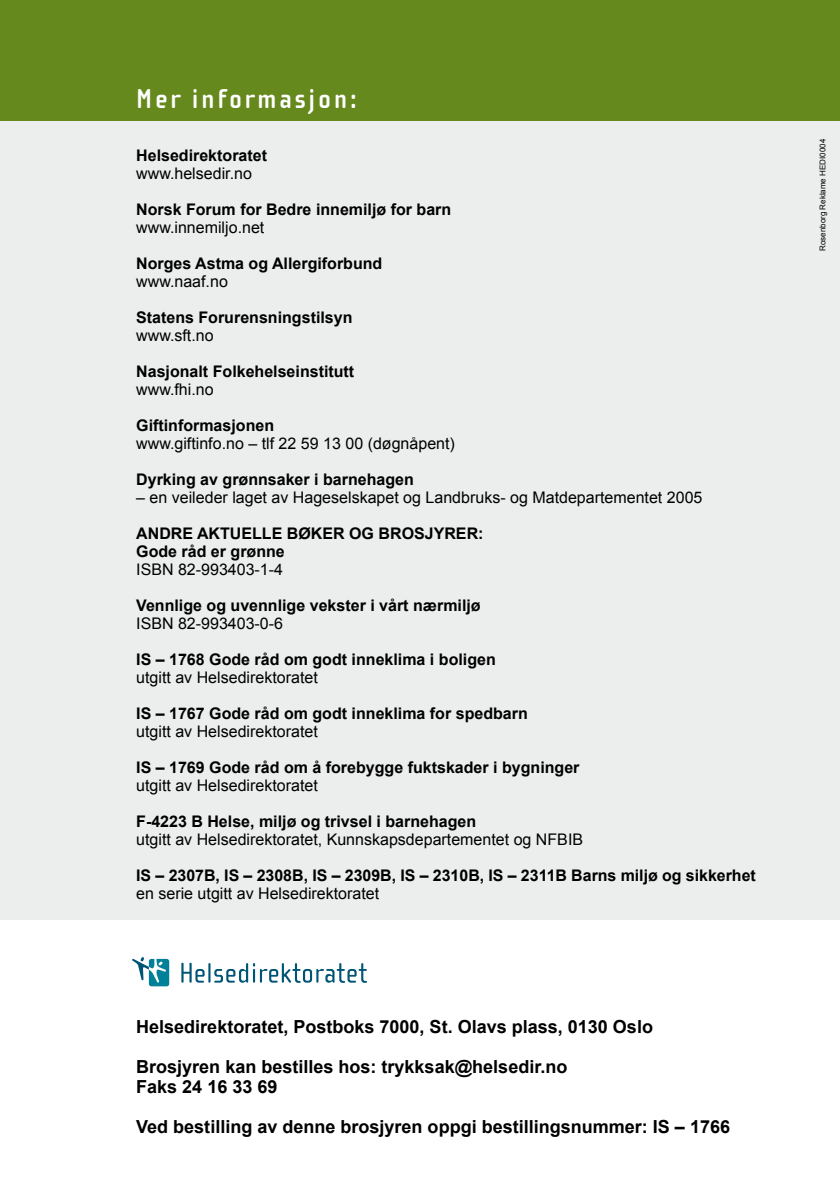
<style>
.page{position:relative;width:840px;height:1191px;background:#fff}
.page>*{position:absolute;margin:0;border:0;box-sizing:border-box;transform-origin:0 0}
.t1{font:700 28px "Cholla Sans";letter-spacing:.1em;color:#fff}
.t2{font:700 18px/20px "Arial";color:#000}
.t3{font:700 16px/18px "Arial";color:#000}
.t4{font:16px "Arial";color:#000}
.t5{font:8px "Arial";color:#000}
</style>
<div class="page">
<div style="left:0;top:113px;width:839px;height:807px;background:#eceded"></div>
<div style="left:0;top:0;width:839px;height:121px;background:#66891e"></div>
<svg style="left:132px;top:957px;width:37px;height:29px"></svg>
<svg style="left:181px;top:962px;width:186px;height:20px"></svg>
<h1 class="t1" style="left:136px;top:84px;width:222px">Mer informasjon:</h1>
<p class="t3" style="left:136px;top:146px;width:132px">Helsedirektoratet</p>
<p class="t4" style="left:136px;top:162px;width:117px">www.helsedir.no</p>
<p class="t3" style="left:136px;top:200px;width:316px">Norsk Forum for Bedre innemiljø for barn</p>
<p class="t4" style="left:136px;top:216px;width:130px">www.innemiljo.net</p>
<p class="t3" style="left:136px;top:254px;width:247px">Norges Astma og Allergiforbund</p>
<p class="t4" style="left:136px;top:270px;width:93px">www.naaf.no</p>
<p class="t3" style="left:136px;top:308px;width:218px">Statens Forurensningstilsyn</p>
<p class="t4" style="left:136px;top:324px;width:79px">www.sft.no</p>
<p class="t3" style="left:136px;top:362px;width:219px">Nasjonalt Folkehelseinstitutt</p>
<p class="t4" style="left:136px;top:378px;width:79px">www.fhi.no</p>
<p class="t3" style="left:136px;top:416px;width:139px">Giftinformasjonen</p>
<p class="t4" style="left:136px;top:432px;width:320px">www.giftinfo.no – tlf 22 59 13 00 (døgnåpent)</p>
<p class="t3" style="left:136px;top:470px;width:279px">Dyrking av grønnsaker i barnehagen</p>
<p class="t4" style="left:136px;top:486px;width:567px">– en veileder laget av Hageselskapet og Landbruks- og Matdepartementet 2005</p>
<p class="t3" style="left:136px;top:524px;width:348px">And re aktuelle bøker og brosjyrer:<br>Gode råd er grønne</p>
<p class="t4" style="left:136px;top:558px;width:148px">ISBN 82-993403-1-4</p>
<p class="t3" style="left:136px;top:596px;width:346px">Vennlige og uvennlige vekster i vårt nærmiljø</p>
<p class="t4" style="left:136px;top:612px;width:148px">ISBN 82-993403-0-6</p>
<p class="t3" style="left:136px;top:650px;width:361px">IS – 1768 Gode råd om godt inneklima i boligen</p>
<p class="t4" style="left:136px;top:666px;width:183px">utgitt av Helsedirektoratet</p>
<p class="t3" style="left:136px;top:704px;width:393px">IS – 1767 Gode råd om godt inneklima for spedbarn</p>
<p class="t4" style="left:136px;top:720px;width:183px">utgitt av Helsedirektoratet</p>
<p class="t3" style="left:136px;top:758px;width:445px">IS – 1769 Gode råd om å forebygge fuktskader i bygninger</p>
<p class="t4" style="left:136px;top:774px;width:183px">utgitt av Helsedirektoratet</p>
<p class="t3" style="left:136px;top:812px;width:341px">F-4223 B Helse, miljø og trivsel i barnehagen</p>
<p class="t4" style="left:136px;top:828px;width:448px">utgitt av Helsedirektoratet, Kunnskapsdepartementet og NFBIB</p>
<p class="t3" style="left:136px;top:866px;width:620px">IS – 2307B, IS – 2308B, IS – 2309B, IS – 2310B, IS – 2311B Barns miljø og sikkerhet</p>
<p class="t4" style="left:136px;top:882px;width:244px">en serie utgitt av Helsedirektoratet</p>
<p class="t2" style="left:136px;top:1017px;width:518px">Helsedirektoratet, Postboks 7000, St. Olavs plass, 0130 Oslo</p>
<p class="t2" style="left:136px;top:1057px;width:432px">Brosjyren kan bestilles hos: trykksak@helsedir.no<br>Faks 24 16 33 69</p>
<p class="t2" style="left:136px;top:1117px;width:595px">Ved bestilling av denne brosjyren oppgi bestillingsnummer: IS – 1766</p>
<p class="t5" style="left:816px;top:251px;width:114px;rotate:-90deg">Rosenborg Reklame HEDI0004</p>
</div>
